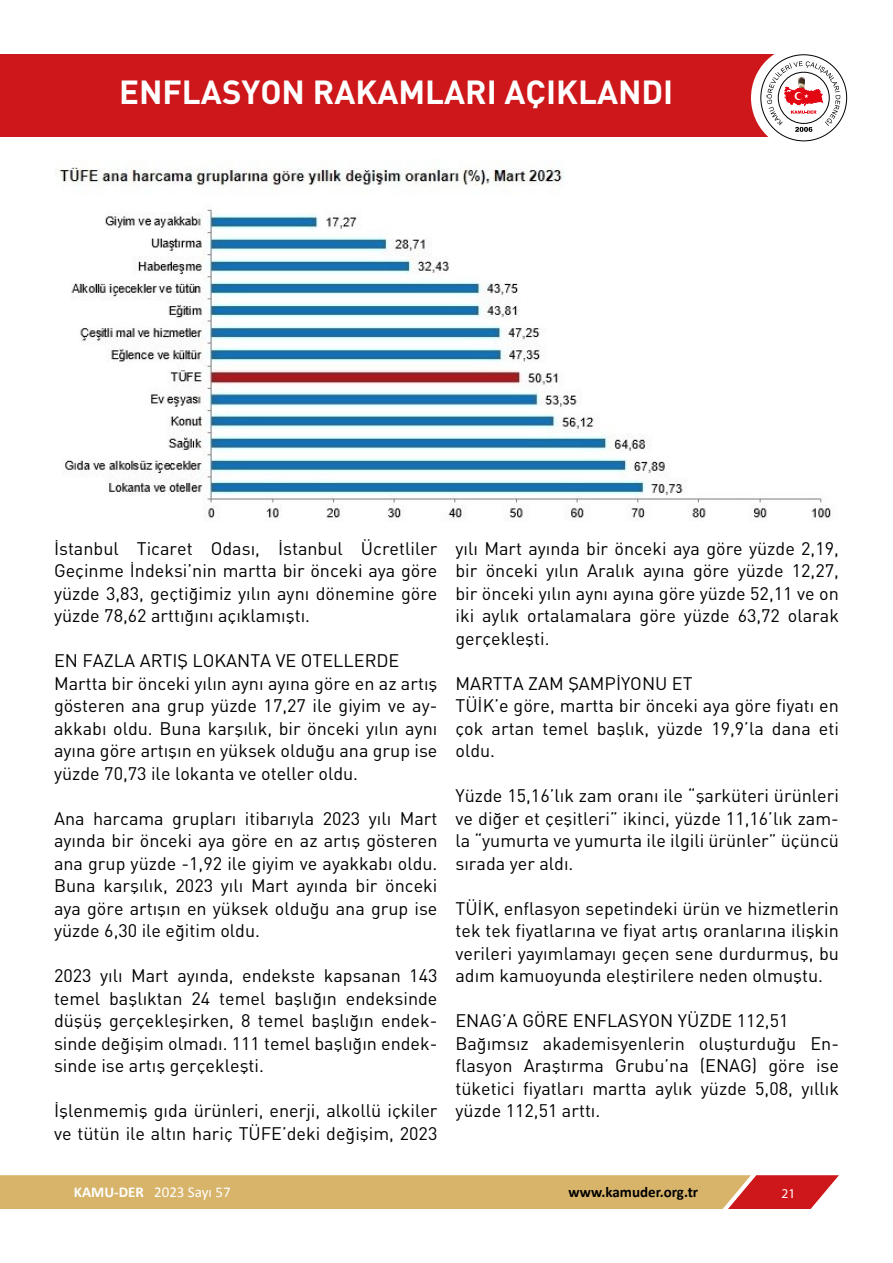
<style>
.page{position:relative;width:893px;height:1263px;background:#fff}
.page>*{position:absolute;margin:0;border:0;box-sizing:border-box;transform-origin:0 0}
.t1{font:33px "DINT Bold";color:#fff}
.t2{font:18px/22.5px "DINT";color:#000;text-align:justify}
.t3{font:15px "Calibri";color:#fff}
.t4{font:700 15px "Calibri";color:#000}
.t5{font:13.5px "Myriad Pro";color:#fff}
.s1{font-weight:700}
</style>
<div class="page">
<svg style="left:0;top:1175px;width:839px;height:34px;background:#d7a666"></svg>
<div style="left:0;top:54px;width:764px;height:82px;background:#cd171a"></div>
<div style="left:751px;top:45px;width:105px;height:106px;background:#fff;border-radius:50%"></div>
<svg style="left:766px;top:61px;width:74px;height:71px"></svg>
<img style="left:59px;top:167px;width:772px;height:353px">
<h1 class="t1" style="left:119px;top:70px;width:556px">ENFLASYON RAKAMLARI AÇIKLANDI</h1>
<p class="t2" style="left:54px;top:537px;width:385px">İstanbul Ticaret Odası, İstanbul Ücretliler Geçinme İndeksi’nin martta bir önceki aya göre yüzde 3,83, geçtiğimiz yılın aynı dönemine göre yüzde 78,62 arttığını açıklamıştı.</p>
<p class="t2" style="left:54px;top:649px;width:385px;text-align:left">EN FAZLA ARTIŞ LOKANTA VE OTELLERDE Martta bir önceki yılın aynı ayına göre en az artış gösteren ana grup yüzde 17,27 ile giyim ve ay&shy;akkabı oldu. Buna karşılık, bir önceki yılın aynı ayına göre artışın en yüksek olduğu ana grup ise yüzde 70,73 ile lokanta ve oteller oldu.</p>
<p class="t2" style="left:54px;top:807px;width:385px">Ana harcama grupları itibarıyla 2023 yılı Mart ayında bir önceki aya göre en az artış gösteren ana grup yüzde -1,92 ile giyim ve ayakkabı oldu.<br>Buna karşılık, 2023 yılı Mart ayında bir önceki aya göre artışın en yüksek olduğu ana grup ise yüzde 6,30 ile eğitim oldu.</p>
<p class="t2" style="left:54px;top:964px;width:385px">2023 yılı Mart ayında, endekste kapsanan 143 temel başlıktan 24 temel başlığın endeksinde düşüş gerçekleşirken, 8 temel başlığın endek&shy;sinde değişim olmadı. 111 temel başlığın endek&shy;sinde ise artış gerçekleşti.</p>
<p class="t2" style="left:54px;top:1099px;width:385px">İşlenmemiş gıda ürünleri, enerji, alkollü içkiler ve tütün ile altın hariç TÜFE’deki değişim, 2023</p>
<p class="t2" style="left:455px;top:537px;width:385px">yılı Mart ayında bir önceki aya göre yüzde 2,19, bir önceki yılın Aralık ayına göre yüzde 12,27, bir önceki yılın aynı ayına göre yüzde 52,11 ve on iki aylık ortalamalara göre yüzde 63,72 olarak gerçekleşti.</p>
<p class="t2" style="left:455px;top:672px;width:385px;text-align:left">MARTTA ZAM ŞAMPİYONU ET<br>TÜİK’e göre, martta bir önceki aya göre fiyatı en çok artan temel başlık, yüzde 19,9’la dana eti oldu.</p>
<p class="t2" style="left:455px;top:784px;width:385px">Yüzde 15,16’lık zam oranı ile “şarküteri ürünleri ve diğer et çeşitleri” ikinci, yüzde 11,16’lık zam&shy;la “yumurta ve yumurta ile ilgili ürünler” üçüncü sırada yer aldı.</p>
<p class="t2" style="left:455px;top:897px;width:385px">TÜİK, enflasyon sepetindeki ürün ve hizmetlerin tek tek fiyatlarına ve fiyat artış oranlarına ilişkin verileri yayımlamayı geçen sene durdurmuş, bu adım kamuoyunda eleştirilere neden olmuştu.</p>
<p class="t2" style="left:455px;top:1009px;width:385px;text-align:left">ENAG’A GÖRE ENFLASYON YÜZDE 112,51<br>Bağımsız akademisyenlerin oluşturduğu En&shy;flasyon Araştırma Grubu’na (ENAG) göre ise tüketici fiyatları martta aylık yüzde 5,08, yıllık yüzde 112,51 arttı.</p>
<p class="t3" style="left:74px;top:1182px;width:158px"><span class="s1">KAMU-DER</span> 2023 Sayı 57</p>
<p class="t4" style="left:569px;top:1182px;width:131px">www.kamuder.org.tr</p>
<p class="t5" style="left:775px;top:1184px;width:22px">2121</p>
</div>
